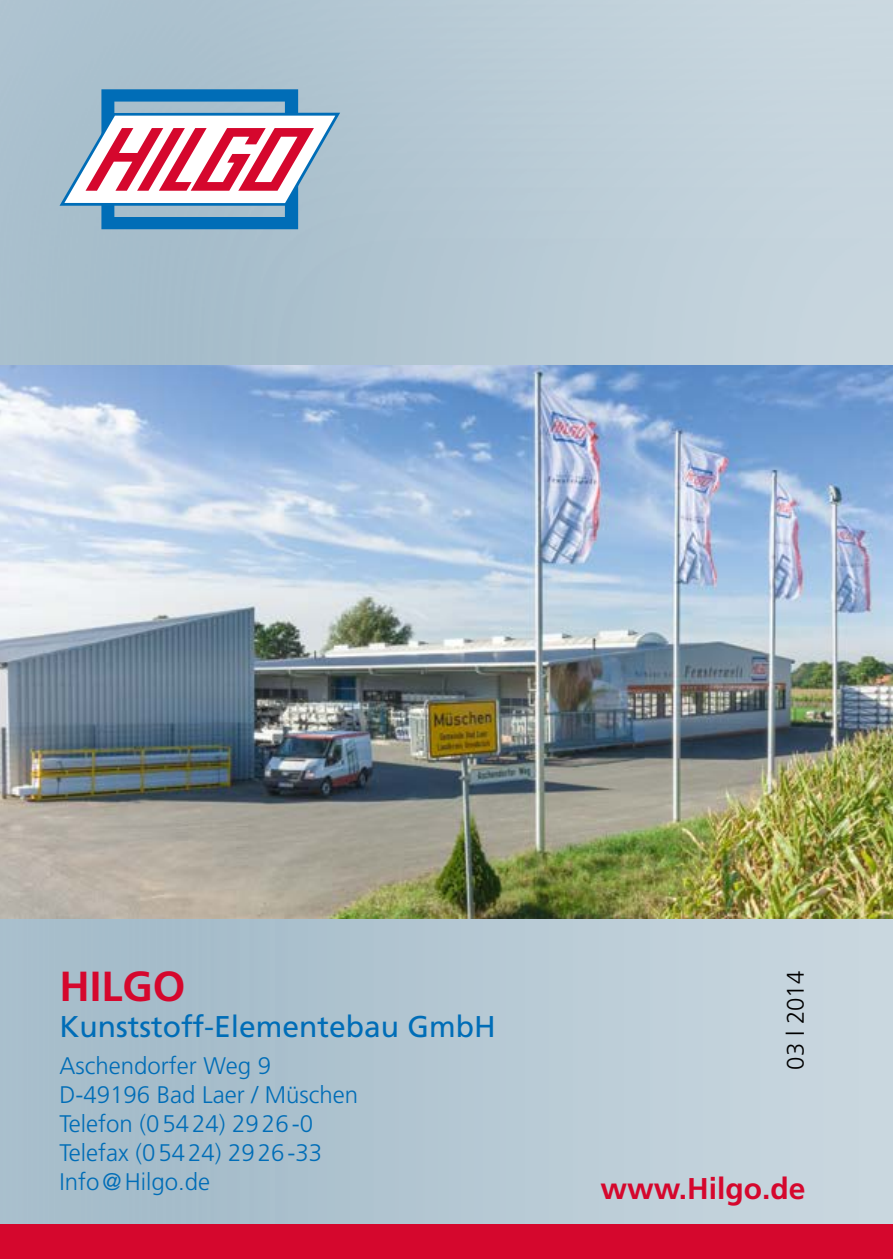
<style>
.page{position:relative;width:893px;height:1259px;background:#fff}
.page>*{position:absolute;margin:0;border:0;box-sizing:border-box;transform-origin:0 0}
.t1{font:700 42px "Frutiger";color:#d5072d}
.t2{font:30px "Frutiger";color:#006db7}
.t3{font:700 30px "Frutiger";color:#d5072d}
.t4{font:300 24px/28.8px "Frutiger";color:#006db7}
.t5{font:300 24px "Frutiger";color:#000}
</style>
<div class="page">
<img style="left:0;top:0;width:893px;height:1225px">
<svg style="left:60px;top:89px;width:280px;height:140px"></svg>
<div style="left:0;top:1225px;width:893px;height:34px;background:#d5072d"></div>
<img style="left:0;top:366px;width:893px;height:552px">
<h1 class="t1" style="left:60px;top:961px;width:128px">HILGO</h1>
<p class="t2" style="left:60px;top:1009px;width:438px">Kunststoff-Elementebau GmbH</p>
<p class="t4" style="left:60px;top:1051px;width:300px">Aschendorfer Weg 9<br>D-49196 Bad Laer / Müschen<br>Telefon (05424) 2926-0<br>Telefax (05424) 2926-33<br>Info@Hilgo.de</p>
<p class="t5" style="left:782px;top:1069px;width:100px;rotate:-90deg">03 | 2014</p>
<p class="t3" style="left:600px;top:1171px;width:207px">www.Hilgo.de</p>
</div>
